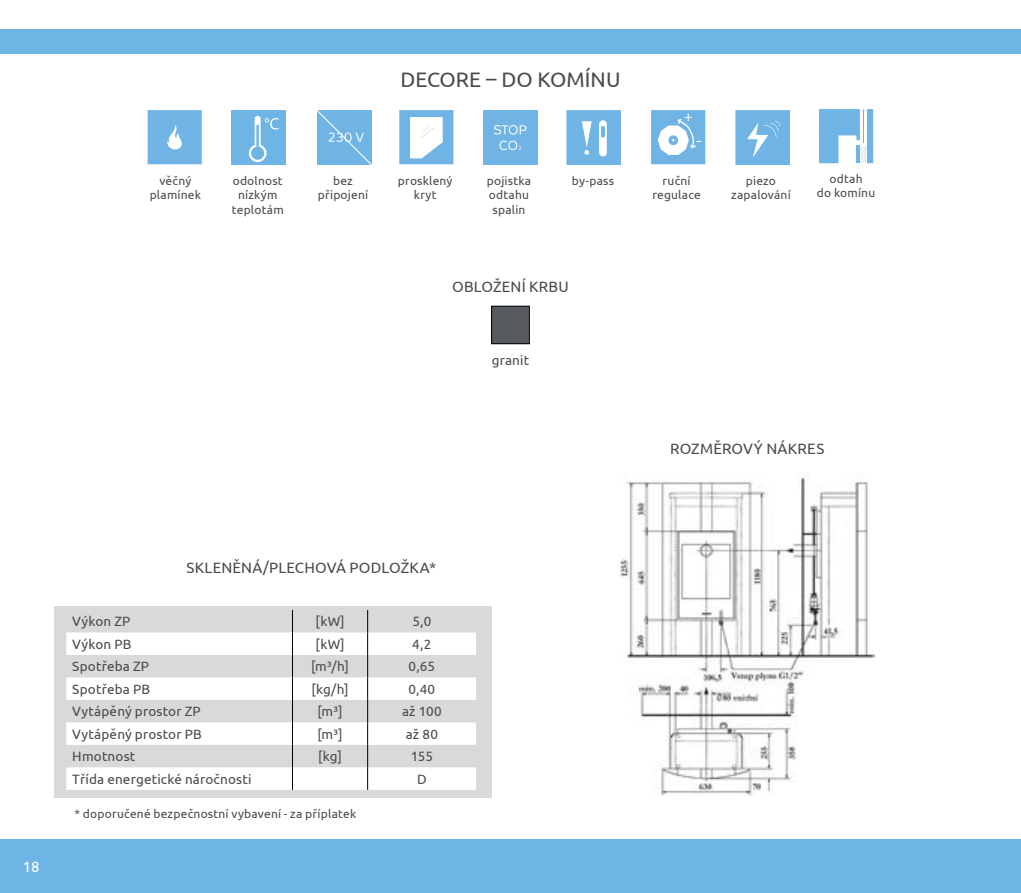
<style>
.page{position:relative;width:1021px;height:893px;background:#fff}
.page>*{position:absolute;margin:0;border:0;box-sizing:border-box;transform-origin:0 0}
.t1{font:21px "Ubuntu";color:#4a4a49}
.t2{font:15px "Ubuntu";letter-spacing:.015em;color:#4a4a49}
.t3{font:15px "Ubuntu";color:#fff}
.t4{font:13.5px "Ubuntu";letter-spacing:.015em;color:#4a4a49}
.t5{font:12px/14.4px "Ubuntu";letter-spacing:.015em;color:#4a4a49;text-align:center}
</style>
<div class="page">
<div style="left:0;top:839px;width:1020px;height:54px;background:#6eb4e4"></div>
<div style="left:0;top:30px;width:1020px;height:24px;background:#6eb4e4"></div>
<svg style="left:148px;top:110px;width:54px;height:54px;background:#78b9e5"></svg>
<svg style="left:735px;top:110px;width:54px;height:54px;background:#7abae6"></svg>
<svg style="left:651px;top:110px;width:54px;height:54px"></svg>
<svg style="left:566px;top:110px;width:54px;height:54px;background:#82bee7"></svg>
<svg style="left:231px;top:110px;width:54px;height:54px;background:#7abae6"></svg>
<svg style="left:317px;top:110px;width:54px;height:54px;background:#76b8e5"></svg>
<svg style="left:399px;top:110px;width:54px;height:54px"></svg>
<svg style="left:483px;top:110px;width:54px;height:54px;background:#76b7e5"></svg>
<div style="left:509px;top:142px;width:7px;height:7px;background:#6fb4e4;border-radius:50%"></div>
<svg style="left:819px;top:109px;width:54px;height:54px"></svg>
<img style="left:618px;top:474px;width:256px;height:322px">
<div style="left:491px;top:306px;width:38px;height:38px;background:#565c5e"></div>
<div style="left:491px;top:306px;width:38px;height:38px;border:1px solid #000"></div>
<div style="left:54px;top:606px;width:437px;height:191px;background:#d9d9d9"></div>
<svg style="left:66px;top:632px;width:410px;height:158px;fill:#fff"></svg>
<svg style="left:292px;top:610px;width:1px;height:180px"></svg>
<svg style="left:367px;top:610px;width:1px;height:180px"></svg>
<h1 class="t1" style="left:400px;top:67px;width:221px">DECORE – DO KOMÍNU</h1>
<p class="t5" style="left:150px;top:173px;width:53px">věčný plamínek</p>
<p class="t5" style="left:232px;top:173px;width:53px">odolnost nízkým teplotám</p>
<p class="t5" style="left:318px;top:173px;width:52px">bez připojení</p>
<p class="t5" style="left:398px;top:173px;width:56px">prosklený kryt</p>
<p class="t5" style="left:731px;top:173px;width:61px">piezo zapalování</p>
<p class="t5" style="left:487px;top:173px;width:46px">pojistka</p>
<p class="t5" style="left:572px;top:173px;width:44px">by‑pass</p>
<p class="t5" style="left:489px;top:188px;width:42px">odtahu spalin</p>
<p class="t5" style="left:652px;top:173px;width:50px">ruční regulace</p>
<p class="t2" style="left:452px;top:278px;width:118px">OBLOŽENÍ KRBU</p>
<p class="t4" style="left:492px;top:351px;width:39px">granit</p>
<p class="t5" style="left:816px;top:171px;width:60px">odtah<br>do komínu</p>
<p class="t2" style="left:670px;top:440px;width:155px">ROZMĚROVÝ NÁKRES</p>
<p class="t3" style="left:23px;top:858px;width:18px">18</p>
<p class="t2" style="left:187px;top:559px;width:251px">SKLENĚNÁ/PLECHOVÁ PODLOŽKA*</p>
<p class="t4" style="left:72px;top:613px;width:60px">Výkon ZP</p>
<p class="t4" style="left:315px;top:613px;width:30px">[kW]</p>
<p class="t4" style="left:412px;top:613px;width:20px">5,0</p>
<p class="t4" style="left:72px;top:636px;width:61px">Výkon PB</p>
<p class="t4" style="left:315px;top:636px;width:30px">[kW]</p>
<p class="t4" style="left:412px;top:636px;width:21px">4,2</p>
<p class="t4" style="left:72px;top:658px;width:78px">Spotřeba ZP</p>
<p class="t4" style="left:311px;top:658px;width:40px">[m³/h]</p>
<p class="t4" style="left:408px;top:658px;width:28px">0,65</p>
<p class="t4" style="left:72px;top:681px;width:79px">Spotřeba PB</p>
<p class="t4" style="left:311px;top:681px;width:39px">[kg/h]</p>
<p class="t4" style="left:408px;top:681px;width:28px">0,40</p>
<p class="t4" style="left:72px;top:703px;width:130px">Vytápěný prostor ZP</p>
<p class="t4" style="left:317px;top:703px;width:27px">[m³]</p>
<p class="t4" style="left:402px;top:703px;width:41px">až 100</p>
<p class="t4" style="left:72px;top:726px;width:131px">Vytápěný prostor PB</p>
<p class="t4" style="left:317px;top:726px;width:27px">[m³]</p>
<p class="t4" style="left:406px;top:726px;width:34px">až 80</p>
<p class="t4" style="left:72px;top:748px;width:64px">Hmotnost</p>
<p class="t4" style="left:318px;top:748px;width:26px">[kg]</p>
<p class="t4" style="left:411px;top:748px;width:24px">155</p>
<p class="t4" style="left:72px;top:771px;width:181px">Třída energetické náročnosti</p>
<p class="t4" style="left:417px;top:771px;width:11px">D</p>
<p class="t5" style="left:74px;top:806px;width:283px">* doporučené bezpečnostní vybavení - za příplatek</p>
</div>
